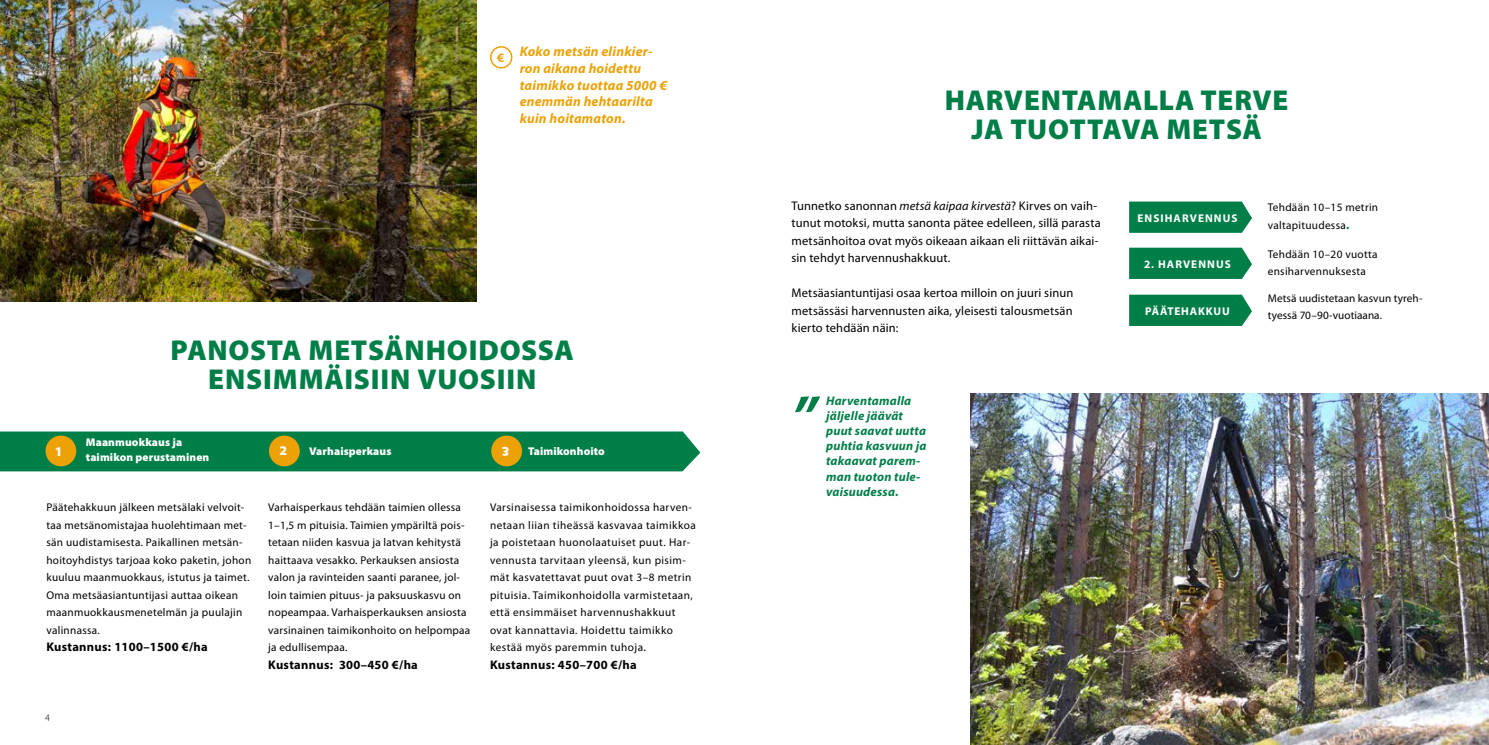
<style>
.page{position:relative;width:1489px;height:745px;background:#fff}
.page>*{position:absolute;margin:0;border:0;box-sizing:border-box;transform-origin:0 0}
.t1{font:italic 700 56.5px "Myriad Pro";color:#007e48}
.t2{font:900 28.75px/28.8px "Myriad Pro";letter-spacing:.025em;color:#007e48;text-align:center}
.t3{font:italic 700 13.75px/16.5px "Myriad Pro";letter-spacing:.015em;color:#eca207}
.t4{font:900 13.38px "Myriad Pro";color:#fff}
.t5{font:700 12.88px "Myriad Pro";color:#eca207}
.t6{font:italic 700 12.62px/15.1px "Myriad Pro";letter-spacing:.015em;color:#007e48}
.t7{font:12.5px/17.5px "Myriad Pro";letter-spacing:.01em;color:#000}
.t8{font:700 12.5px "Myriad Pro";letter-spacing:.025em;color:#000}
.t9{font:11.25px/17.5px "Myriad Pro";letter-spacing:.025em;color:#000}
.t10{font:900 11.25px/15px "Myriad Pro";letter-spacing:.01em;color:#fff}
.t11{font:11.25px/17.5px "Myriad Pro";letter-spacing:.005em;color:#000}
.t12{font:700 11.25px "Myriad Pro";letter-spacing:.095em;color:#fff}
.t13{font:700 11.25px "Myriad Pro";letter-spacing:.075em;color:#fff}
.t14{font:300 10px "Myriad Pro";color:#000}
.s1{font-size:12.5px}
.s2{font-style:italic}
.s3{font-weight:700;font-size:12.62px;color:#007e48}
</style>
<div class="page">
<img style="left:0;top:0;width:476px;height:301px">
<div style="left:490px;top:46px;width:22px;height:22px;border:2px solid #eca207;border-radius:50%"></div>
<img style="left:970px;top:393px;width:518px;height:351px">
<svg style="left:1129px;top:294px;width:122px;height:32px;background:#0e8552"></svg>
<svg style="left:1129px;top:247px;width:122px;height:32px;background:#0e8552"></svg>
<svg style="left:1129px;top:201px;width:122px;height:32px;background:#0e8552"></svg>
<svg style="left:0;top:431px;width:700px;height:40px;background:#178346"></svg>
<p class="t5" style="left:497px;top:49px;width:9px">€</p>
<p class="t3" style="left:519px;top:43px;width:149px">Koko metsän elinkier&shy;ron aikana hoidettu taimikko tuottaa 5000 € enemmän hehtaarilta kuin hoitamaton.</p>
<h2 class="t2" style="left:171px;top:336px;width:404px">PANOSTA METSÄNHOIDOSSA<br>ENSIMMÄISIIN VUOSIIN</h2>
<p class="t10" style="left:86px;top:435px;width:125px">Maanmuokkaus ja taimikon perustaminen</p>
<p class="t4" style="left:55px;top:443px;width:9px">1</p>
<p class="t4" style="left:279px;top:443px;width:9px">2</p>
<p class="t10" style="left:309px;top:444px;width:84px">Varhaisperkaus</p>
<p class="t9" style="left:46px;top:498px;width:206px">Päätehakkuun jälkeen metsälaki velvoit&shy;taa metsänomistajaa huolehtimaan met&shy;sän uudistamisesta. Paikallinen metsän&shy;hoitoyhdistys tarjoaa koko paketin, johon kuuluu maanmuokkaus, istutus ja taimet.<br>Oma metsäasiantuntijasi auttaa oikean maanmuokkausmenetelmän ja puulajin valinnassa.</p>
<p class="t8" style="left:46px;top:638px;width:163px">Kustannus: 1100–1500 €/ha</p>
<p class="t9" style="left:268px;top:498px;width:203px">Varhaisperkaus tehdään taimien ollessa 1–1,5 m pituisia. Taimien ympäriltä pois&shy;tetaan niiden kasvua ja latvan kehitystä haittaava vesakko. Perkauksen ansiosta valon ja ravinteiden saanti paranee, jol&shy;loin taimien pituus- ja paksuuskasvu on nopeampaa. Varhaisperkauksen ansiosta varsinainen taimikonhoito on helpompaa ja edullisempaa.</p>
<p class="t8" style="left:268px;top:656px;width:151px">Kustannus: 300–450 €/ha</p>
<p class="t14" style="left:45px;top:711px;width:6px">4</p>
<p class="t10" style="left:528px;top:444px;width:78px">Taimikonhoito</p>
<p class="t9" style="left:490px;top:498px;width:207px">Varsinaisessa taimikonhoidossa harven&shy;netaan liian tiheässä kasvavaa taimikkoa ja poistetaan huonolaatuiset puut. Har&shy;vennusta tarvitaan yleensä, kun pisim&shy;mät kasvatettavat puut ovat 3–8 metrin pituisia. Taimikonhoidolla varmistetaan, että ensimmäiset harvennushakkuut ovat kannattavia. Hoidettu taimikko kestää myös paremmin tuhoja<span class="s1">.</span></p>
<p class="t8" style="left:490px;top:656px;width:148px">Kustannus: 450–700 €/ha</p>
<h2 class="t2" style="left:944px;top:86px;width:345px">HARVENTAMALLA TERVE<br>JA TUOTTAVA METSÄ</h2>
<p class="t7" style="left:791px;top:197px;width:311px">Tunnetko sanonnan <span class="s2">metsä kaipaa kirvestä</span>? Kirves on vaih&shy;tunut motoksi, mutta sanonta pätee edelleen, sillä parasta metsänhoitoa ovat myös oikeaan aikaan eli riittävän aikai&shy;sin tehdyt harvennushakkuut.</p>
<p class="t7" style="left:791px;top:284px;width:283px;text-align:justify">Metsäasiantuntijasi osaa kertoa milloin on juuri sinun metsässäsi harvennusten aika, yleisesti talousmetsän kierto tehdään näin:</p>
<p class="t6" style="left:826px;top:392px;width:102px">Harventamalla jäljelle jäävät puut saavat uutta puhtia kasvuun ja takaavat parem&shy;man tuoton tule&shy;vaisuudessa.</p>
<h1 class="t1" style="left:791px;top:379px;width:27px">”</h1>
<p class="t12" style="left:1137px;top:210px;width:102px">ENSIHARVENNUS</p>
<p class="t9" style="left:1267px;top:199px;width:112px;line-height:18px">Tehdään 10–15 metrin valtapituudessa<span class="s3">.</span></p>
<p class="t9" style="left:1267px;top:245px;width:111px">Tehdään 10–20 vuotta ensiharvennuksesta</p>
<p class="t12" style="left:1143px;top:257px;width:88px">2. HARVENNUS</p>
<p class="t13" style="left:1145px;top:303px;width:86px">PÄÄTEHAKKUU</p>
<p class="t11" style="left:1267px;top:289px;width:156px">Metsä uudistetaan kasvun tyreh&shy;tyessä 70–90-vuotiaana.</p>
</div>
